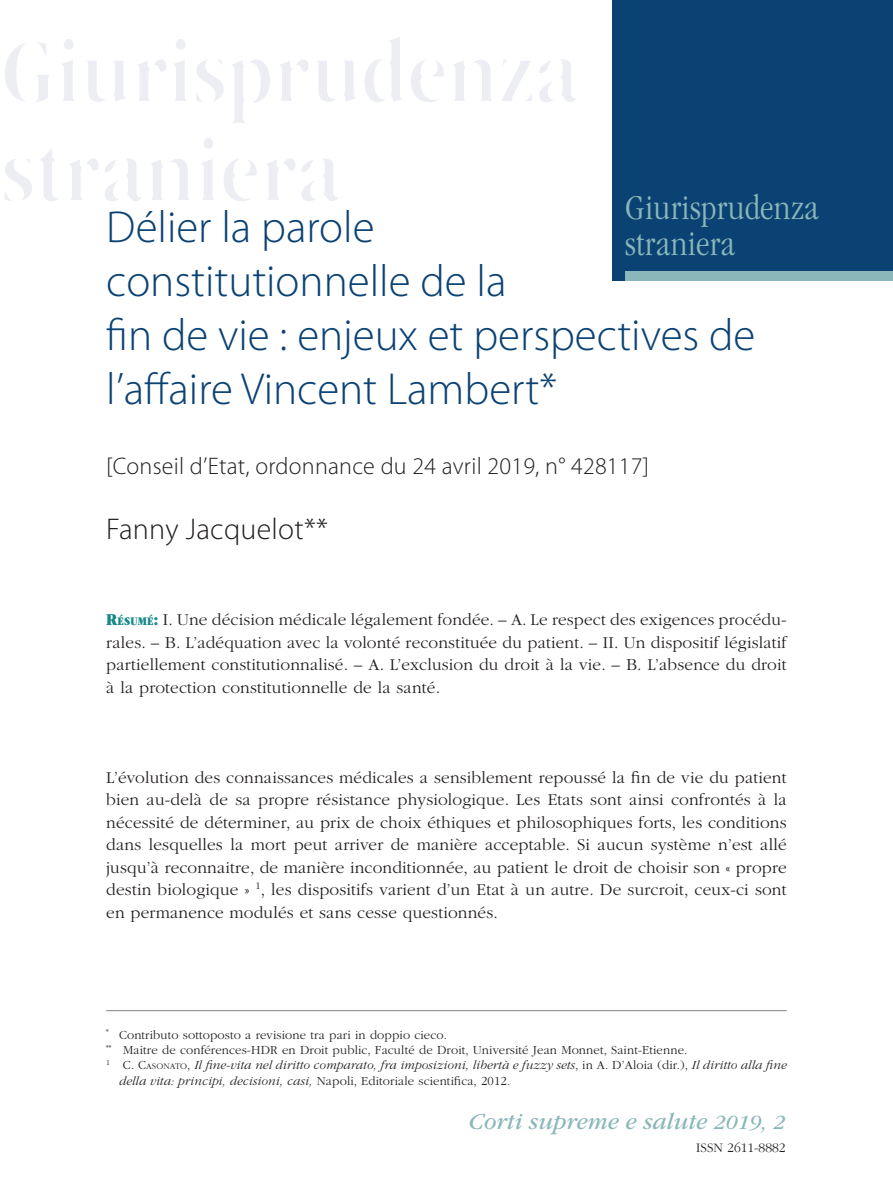
<style>
.page{position:relative;width:893px;height:1191px;background:#fff}
.page>*{position:absolute;margin:0;border:0;box-sizing:border-box;transform-origin:0 0}
.Titolo{font:300 45px/54px "Myriad Pro";color:#0b4274}
.t1{font:300 condensed 36px/36px "ITC Garamond Std";letter-spacing:.01em;color:#8ab7b9}
.autore{font:300 30px "Myriad Pro";letter-spacing:.01em;color:#231f20}
.organo_giudicante__p{font:300 24px "Myriad Pro";letter-spacing:.01em;color:#231f20}
.t2{font:italic 24px "ITC Garamond Std";color:#8ab7b9}
.testo{font:300 17.25px/22.5px "ITC Garamond Std";letter-spacing:.01em;color:#231f20;text-align:justify}
.sommario{font:300 17.25px/22.5px "ITC Garamond Std";letter-spacing:.01em;color:#231f20;text-align:justify}
.t3{font:300 13.5px "ITC Garamond Std";color:#231f20}
.note{font:italic 300 12.75px/15.3px "ITC Garamond Std";letter-spacing:.01em;color:#231f20}
.note-2{font:300 12.75px "ITC Garamond Std";letter-spacing:.01em;color:#231f20}
.s1{font-family:"ITC Garamond Std Ult Narrow";font-weight:400;color:#168888}
.s2{font-family:"ITC Garamond Std Ult Narrow";font-weight:400;font-size:12.15px;color:#168888}
.s3{font-style:normal}
.s4{font-style:normal;font-size:8.85px}
.s5{font-size:21px}
</style>
<div class="page">
<div style="left:612px;top:0;width:281px;height:281px;background:#0b4274"></div>
<div style="left:625px;top:271px;width:268px;height:10px;background:#8ab7b9"></div>
<hr style="left:106px;top:1010px;width:681px;height:1px;background:#808285">
<h2 class="t1" style="left:625px;top:190px;width:195px">Giurisprudenza straniera</h2>
<p class="Titolo" style="left:106px;top:201px;width:651px">Délier la parole<br>constitutionnelle de la<br>fin de vie : enjeux et perspectives de l’affaire Vincent Lambert*</p>
<p class="organo_giudicante__p" style="left:106px;top:452px;width:544px">[Conseil d’Etat, ordonnance du 24 avril 2019, n° 428117]</p>
<p class="autore" style="left:106px;top:512px;width:223px">Fanny Jacquelot**</p>
<p class="sommario" style="left:106px;top:608px;width:682px"><span class="s1">R</span><span class="s2">ÉSUMÉ</span><span class="s1">:</span> I. Une décision médicale légalement fondée. – A. Le respect des exigences procédu&shy;rales. – B. L’adéquation avec la volonté reconstituée du patient. – II. Un dispositif législatif partiellement constitutionnalisé. – A. L’exclusion du droit à la vie. – B. L’absence du droit à la protection constitutionnelle de la santé.</p>
<p class="testo" style="left:106px;top:766px;width:682px">L’évolution des connaissances médicales a sensiblement repoussé la fin de vie du patient bien au-delà de sa propre résistance physiologique. Les Etats sont ainsi confrontés à la nécessité de déterminer, au prix de choix éthiques et philosophiques forts, les conditions dans lesquelles la mort peut arriver de manière acceptable. Si aucun système n’est allé jusqu’à reconnaitre, de manière inconditionnée, au patient le droit de choisir son « propre destin biologique » <sup>1</sup>, les dispositifs varient d’un Etat à un autre. De surcroit, ceux-ci sont en permanence modulés et sans cesse questionnés.</p>
<p class="note-2" style="left:106px;top:1028px;width:342px"><sup>*</sup> Contributo sottoposto a revisione tra pari in doppio cieco.</p>
<p class="note-2" style="left:106px;top:1043px;width:583px"><sup>**</sup> Maitre de conférences-HDR en Droit public, Faculté de Droit, Université Jean Monnet, Saint-Etienne.</p>
<p class="note" style="left:119px;top:1057px;width:669px;text-indent:-13px"><sup>1</sup> <span class="s3">C.</span> <span class="s3">C</span><span class="s4">ASONATO</span><span class="s3">,</span> Il fine-vita nel diritto comparato, fra imposizioni, libertà e fuzzy sets<span class="s3">, in A. D’Aloia (dir.),</span> Il diritto alla fine della vita: principi, decisioni, casi, <span class="s3">Napoli, Editoriale scientifica, 2012.</span></p>
<h3 class="t2" style="left:469px;top:1108px;width:318px">Corti supreme e salute <span class="s5">2019, 2</span></h3>
<p class="t3" style="left:696px;top:1140px;width:91px">ISSN 2611-8882</p>
</div>
